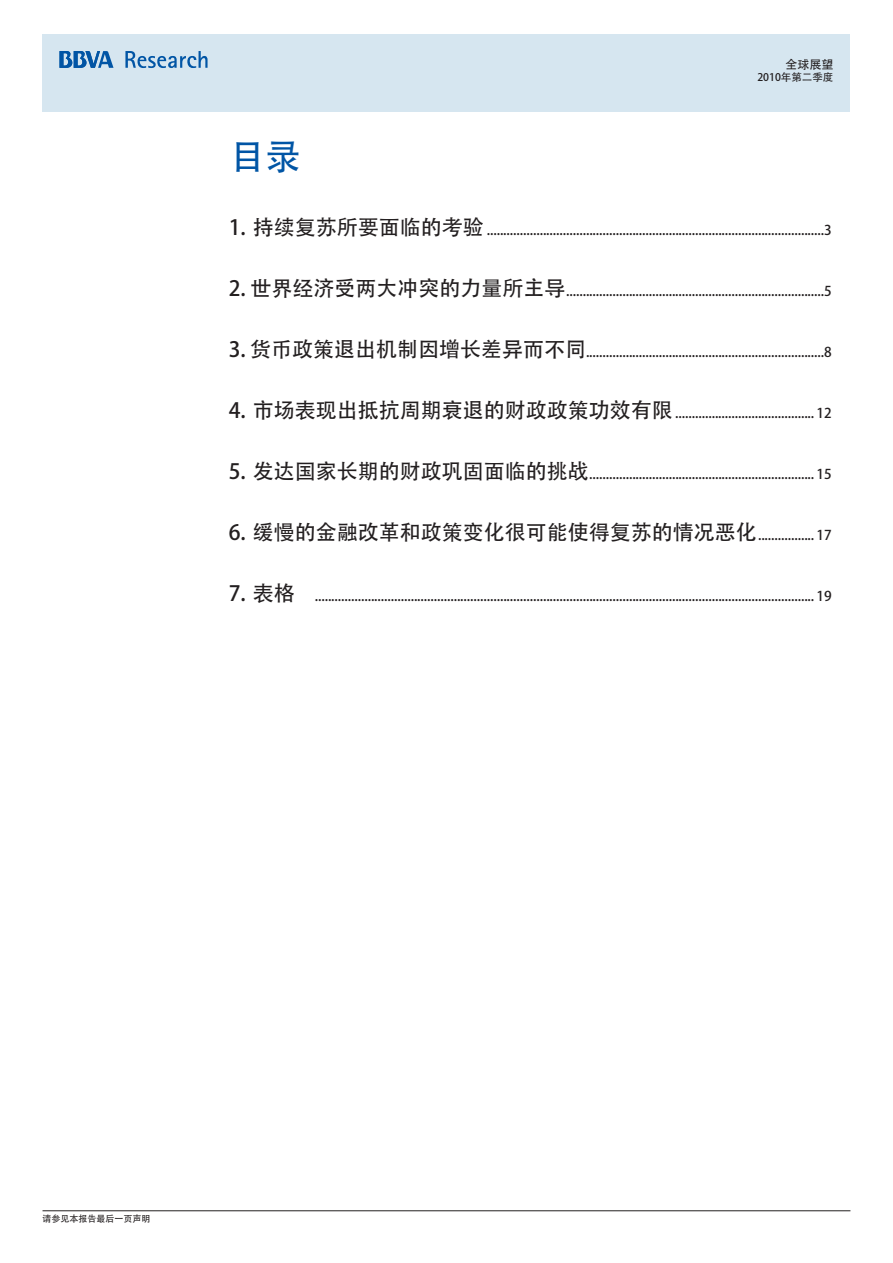
<style>
.page{position:relative;width:893px;height:1263px;background:#fff}
.page>*{position:absolute;margin:0;border:0;box-sizing:border-box;transform-origin:0 0}
.Titulo_Capitulo{font:36px "Adobe Heiti Std";color:#0155a5}
.texto_bullets{font:21px "Adobe Heiti Std";color:#231f20}
.texto_bullets-2{font:13.5px "Adobe Heiti Std";color:#231f20}
.Nombre_publicación_i{font:12px "Adobe Heiti Std";color:#231f20}
.Fecha_interior{font:10.5px "Adobe Heiti Std";color:#231f20}
.Disclaimer_interior{font:9px "Adobe Heiti Std";color:#231f20}
.s1{font-size:21px}
.s2{font-size:13.5px}
</style>
<div class="page">
<div style="left:43px;top:34px;width:807px;height:77px;background:#d6e6f0"></div>
<svg style="left:125px;top:51px;width:83px;height:17px"></svg>
<svg style="left:60px;top:51px;width:54px;height:17px"></svg>
<hr style="left:43px;top:1210px;width:807px;height:1px;background:#231f20">
<p class="Titulo_Capitulo" style="left:229px;top:135px;width:73px">目录</p>
<p class="Nombre_publicación_i" style="left:785px;top:57px;width:50px">全球展望</p>
<p class="Fecha_interior" style="left:757px;top:71px;width:78px">2010年第二季度</p>
<p class="texto_bullets-2" style="left:229px;top:222px;width:605px"><span class="s1">1. 持续复苏所要面临的考验</span> ......................................................................................................3</p>
<p class="texto_bullets-2" style="left:229px;top:283px;width:605px"><span class="s1">2. 世界经济受两大冲突的力量所主导</span>..............................................................................5</p>
<p class="texto_bullets-2" style="left:229px;top:344px;width:605px"><span class="s1">3. 货币政策退出机制因增长差异而不同</span>........................................................................8</p>
<p class="texto_bullets-2" style="left:229px;top:405px;width:605px"><span class="s1">4. 市场表现出抵抗周期衰退的财政政策功效有限</span> .......................................... 12</p>
<p class="texto_bullets-2" style="left:229px;top:466px;width:605px"><span class="s1">5. 发达国家长期的财政巩固面临的挑战</span>.................................................................... 15</p>
<p class="texto_bullets" style="left:229px;top:519px;width:605px">6. 缓慢的金融改革和政策变化很可能使得复苏的情况恶化<span class="s2">................. 17</span></p>
<p class="texto_bullets-2" style="left:229px;top:588px;width:605px"><span class="s1">7. 表格</span> ....................................................................................................................................................... 19</p>
<p class="Disclaimer_interior" style="left:43px;top:1213px;width:109px">请参见本报告最后一页声明</p>
</div>
